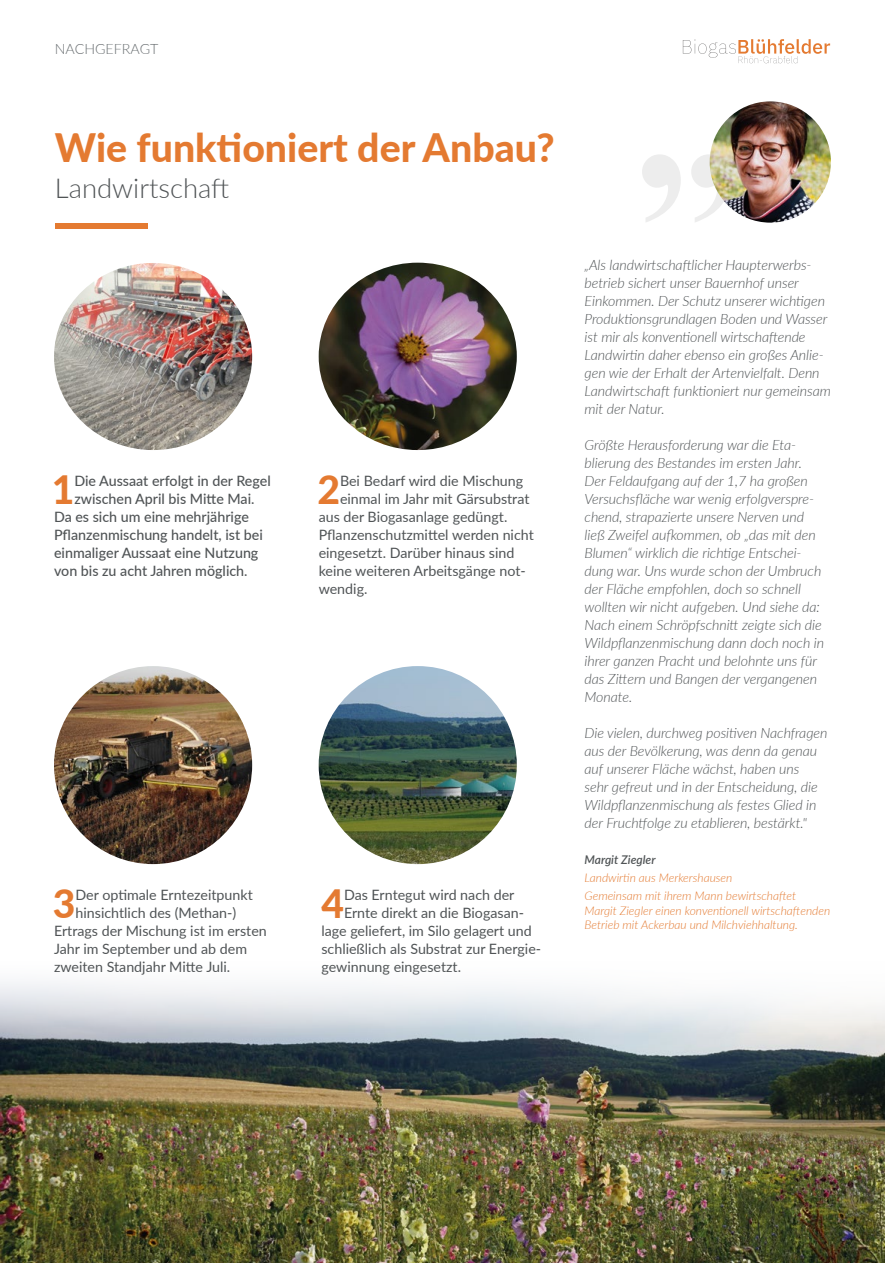
<style>
.page{position:relative;width:885px;height:1263px;background:#fff}
.page>*{position:absolute;margin:0;border:0;box-sizing:border-box;transform-origin:0 0}
.t1{font:800 39.15px "Lato";color:#e47a31}
.t2{font:800 39px "Lato";color:#e47a31}
.t3{font:300 27.45px "Lato";color:#505456}
.t4{font:italic 300 14.25px/18px "Lato";letter-spacing:-.005em;color:#505456}
.t5{font:14.25px "Lato";color:#505456}
.t6{font:500 14.25px "Lato";color:#505456}
.t7{font:300 14.25px "Lato";color:#6a6f72}
.t8{font:italic 300 12px/18px "Lato";color:#e47a31}
.t9{font:italic 600 12px "Lato";color:#505456}
</style>
<div class="page">
<img style="left:0;top:745px;width:884px;height:518px">
<img style="left:54px;top:666px;width:198px;height:198px;border-radius:99px">
<img style="left:318px;top:666px;width:198px;height:198px;border-radius:99px">
<img style="left:54px;top:263px;width:198px;height:187px">
<img style="left:318px;top:263px;width:198px;height:187px">
<svg style="left:642px;top:154px;width:81px;height:68px"></svg>
<img style="left:709px;top:101px;width:121px;height:122px;border-radius:61px">
<svg style="left:682px;top:39px;width:148px;height:24px"></svg>
<div style="left:55px;top:223px;width:92px;height:6px;background:#e47a31"></div>
<p class="t7" style="left:55px;top:39px;width:105px">NACHGEFRAGT</p>
<h1 class="t1" style="left:55px;top:119px;width:501px">Wie funktioniert der Anbau?</h1>
<h3 class="t3" style="left:55px;top:169px;width:176px">Landwirtschaft</h3>
<h2 class="t2" style="left:52px;top:461px;width:24px">1</h2>
<p class="t6" style="left:74px;top:471px;width:198px">Die Aussaat erfolgt in der Regel</p>
<p class="t6" style="left:74px;top:489px;width:182px">zwischen April bis Mitte Mai.</p>
<p class="t6" style="left:54px;top:507px;width:196px">Da es sich um eine mehrjährige</p>
<p class="t6" style="left:54px;top:525px;width:210px">Pflanzenmischung handelt, ist bei</p>
<p class="t6" style="left:54px;top:543px;width:206px">einmaliger Aussaat eine Nutzung</p>
<p class="t6" style="left:54px;top:561px;width:195px">von bis zu acht Jahren möglich.</p>
<h2 class="t2" style="left:317px;top:461px;width:24px">2</h2>
<p class="t5" style="left:340px;top:471px;width:185px">Bei Bedarf wird die Mischung</p>
<p class="t5" style="left:340px;top:489px;width:191px">einmal im Jahr mit Gärsubstrat</p>
<p class="t5" style="left:318px;top:507px;width:190px">aus der Biogasanlage gedüngt.</p>
<p class="t5" style="left:318px;top:525px;width:217px">Pflanzenschutzmittel werden nicht</p>
<p class="t5" style="left:318px;top:543px;width:197px">eingesetzt. Darüber hinaus sind</p>
<p class="t5" style="left:318px;top:561px;width:208px">keine weiteren Arbeitsgänge not-</p>
<p class="t5" style="left:318px;top:579px;width:50px">wendig.</p>
<h2 class="t2" style="left:53px;top:875px;width:24px">3</h2>
<p class="t5" style="left:76px;top:885px;width:179px">Der optimale Erntezeitpunkt</p>
<p class="t5" style="left:76px;top:903px;width:162px">hinsichtlich des (Methan-)</p>
<p class="t5" style="left:54px;top:921px;width:214px">Ertrags der Mischung ist im ersten</p>
<p class="t5" style="left:54px;top:939px;width:194px">Jahr im September und ab dem</p>
<p class="t5" style="left:54px;top:957px;width:178px">zweiten Standjahr Mitte Juli.</p>
<h2 class="t2" style="left:321px;top:875px;width:24px">4</h2>
<p class="t5" style="left:344px;top:885px;width:172px">Das Erntegut wird nach der</p>
<p class="t5" style="left:344px;top:903px;width:181px">Ernte direkt an die Biogasan-</p>
<p class="t5" style="left:321px;top:921px;width:212px">lage geliefert, im Silo gelagert und</p>
<p class="t5" style="left:321px;top:939px;width:221px">schließlich als Substrat zur Energie-</p>
<p class="t5" style="left:321px;top:957px;width:141px">gewinnung eingesetzt.</p>
<p class="t4" style="left:584px;top:255px;width:248px">„Als landwirtschaftlicher Haupterwerbs&shy;betrieb sichert unser Bauernhof unser Einkommen. Der Schutz unserer wichtigen Produktionsgrundlagen Boden und Wasser ist mir als konventionell wirtschaftende Landwirtin daher ebenso ein großes Anlie&shy;gen wie der Erhalt der Artenvielfalt. Denn Landwirtschaft funktioniert nur gemeinsam mit der Natur.</p>
<p class="t4" style="left:584px;top:435px;width:241px">Größte Herausforderung war die Eta&shy;blierung des Bestandes im ersten Jahr.<br>Der Feldaufgang auf der 1,7 ha großen Versuchsfläche war wenig erfolgverspre&shy;chend, strapazierte unsere Nerven und ließ Zweifel aufkommen, ob „das mit den Blumen“ wirklich die richtige Entschei&shy;dung war. Uns wurde schon der Umbruch der Fläche empfohlen, doch so schnell wollten wir nicht aufgeben. Und siehe da:<br>Nach einem Schröpfschnitt zeigte sich die Wildpflanzenmischung dann doch noch in ihrer ganzen Pracht und belohnte uns für das Zittern und Bangen der vergangenen Monate.</p>
<p class="t4" style="left:584px;top:723px;width:244px">Die vielen, durchweg positiven Nachfragen aus der Bevölkerung, was denn da genau auf unserer Fläche wächst, haben uns<br>sehr gefreut und in der Entscheidung, die Wildpflanzenmischung als festes Glied in der Fruchtfolge zu etablieren, bestärkt."</p>
<p class="t9" style="left:584px;top:851px;width:72px">Margit Ziegler</p>
<p class="t8" style="left:584px;top:868px;width:213px">Landwirtin aus Merkershausen<br>Gemeinsam mit ihrem Mann bewirtschaftet</p>
<p class="t8" style="left:584px;top:902px;width:247px;line-height:14.4px">Margit Ziegler einen konventionell wirtschaftenden<br>Betrieb mit Ackerbau und Milchviehhaltung.</p>
</div>
